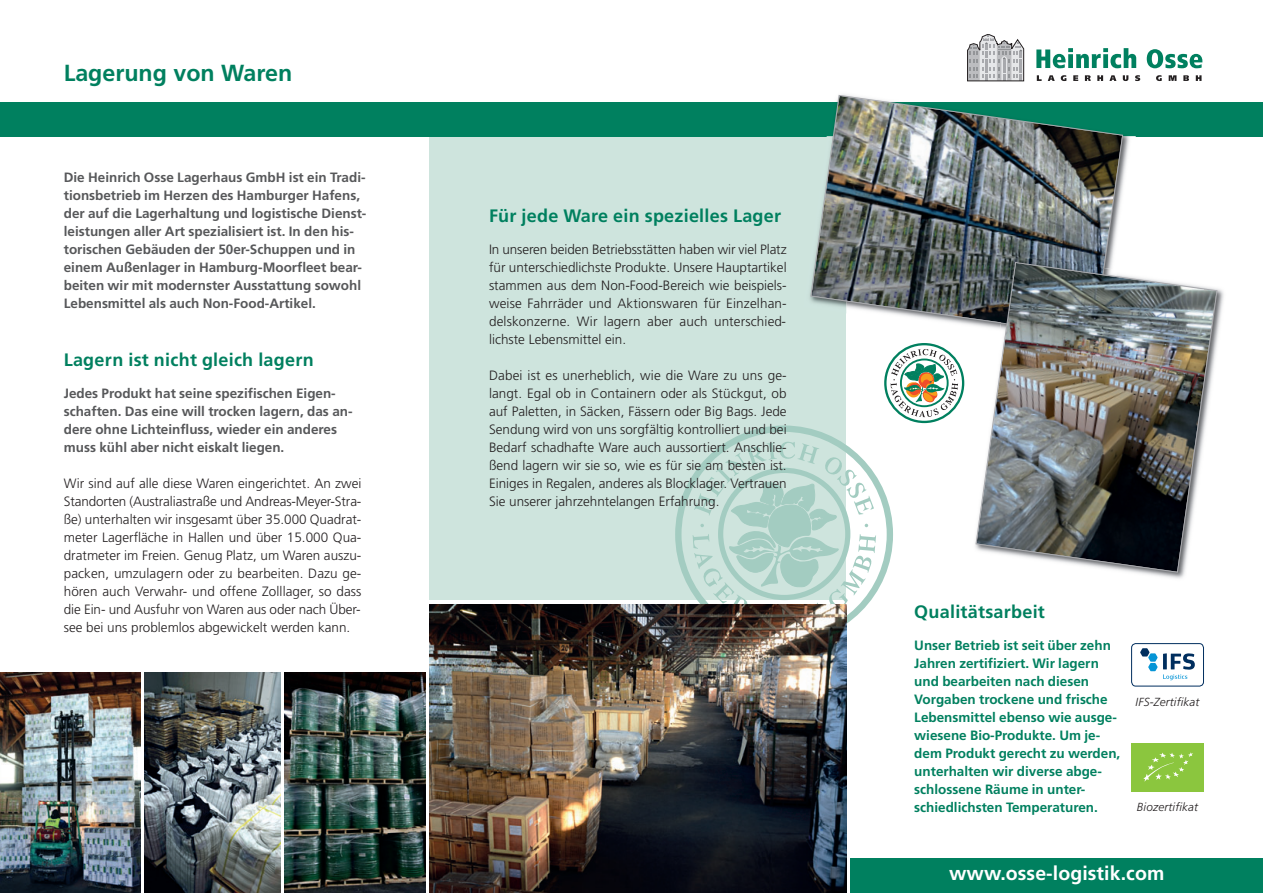
<style>
.page{position:relative;width:1263px;height:893px;background:#fff}
.page>*{position:absolute;margin:0;border:0;box-sizing:border-box;transform-origin:0 0}
.t1{font:700 23.25px "Frutiger";color:#00805f}
.t2{font:700 19.5px "Frutiger";letter-spacing:.005em;color:#fff}
.t3{font:700 18px "Frutiger";letter-spacing:.015em;color:#00805f}
.t4{font:300 13.5px/18px "Frutiger";color:#231f20;text-align:justify}
.t5{font:700 13.5px/18px "Frutiger";color:#57585a}
.t6{font:700 13.5px/18px "Frutiger";color:#00805f}
.t7{font:italic 300 11.7px "Frutiger";letter-spacing:.015em;color:#231f20}
</style>
<div class="page">
<div style="left:429px;top:136px;width:417px;height:464px;background:#cee4dd"></div>
<div style="left:850px;top:859px;width:413px;height:34px;background:#00805f"></div>
<div style="left:0;top:102px;width:1263px;height:34px;background:#00805f"></div>
<svg style="left:967px;top:34px;width:57px;height:47px;background:#c0c1c3"></svg>
<svg style="left:1036px;top:48px;width:100px;height:20px"></svg>
<svg style="left:1147px;top:49px;width:55px;height:19px"></svg>
<svg style="left:1037px;top:75px;width:5px;height:6px"></svg>
<svg style="left:1048px;top:75px;width:7px;height:6px"></svg>
<svg style="left:1061px;top:75px;width:5px;height:6px"></svg>
<svg style="left:1073px;top:75px;width:5px;height:6px"></svg>
<svg style="left:1085px;top:75px;width:6px;height:6px"></svg>
<svg style="left:1097px;top:75px;width:6px;height:6px"></svg>
<svg style="left:1109px;top:75px;width:7px;height:6px"></svg>
<svg style="left:1123px;top:75px;width:5px;height:6px"></svg>
<svg style="left:1135px;top:75px;width:5px;height:6px"></svg>
<svg style="left:1156px;top:75px;width:6px;height:6px"></svg>
<svg style="left:1169px;top:75px;width:7px;height:6px"></svg>
<svg style="left:1183px;top:75px;width:6px;height:6px"></svg>
<svg style="left:1196px;top:75px;width:5px;height:6px"></svg>
<img style="left:810px;top:95px;width:313px;height:230px">
<img style="left:968px;top:270px;width:256px;height:309px">
<img style="left:1001px;top:255px;width:102px;height:7px">
<img style="left:975px;top:262px;width:243px;height:311px">
<div style="left:1131px;top:743px;width:73px;height:50px;background:#8bc63e"></div>
<svg style="left:1143px;top:752px;width:50px;height:30px"></svg>
<div style="left:1131px;top:643px;width:75px;height:48px;background:linear-gradient(to right,#fff,#fff)"></div>
<div style="left:1131px;top:644px;width:72px;height:42px;background:#fff;border-radius:4px"></div>
<div style="left:1131px;top:643px;width:73px;height:43px;border:1px solid #002e5e;border-radius:4px"></div>
<svg style="left:1140px;top:648px;width:55px;height:32px"></svg>
<img style="left:145px;top:673px;width:136px;height:220px">
<img style="left:0;top:673px;width:140px;height:220px">
<div style="left:675px;top:425px;width:218px;height:218px;border:6px solid #a3ccc1;border-radius:50%"></div>
<svg style="left:693px;top:441px;width:183px;height:186px"></svg>
<img style="left:285px;top:673px;width:140px;height:220px">
<img style="left:429px;top:604px;width:417px;height:289px">
<svg style="left:885px;top:344px;width:78px;height:78px"></svg>
<div style="left:884px;top:343px;width:80px;height:80px;border:2px solid #00805f;border-radius:50%"></div>
<svg style="left:891px;top:349px;width:67px;height:68px"></svg>
<h1 class="t1" style="left:64px;top:64px;width:230px">Lagerung von Waren</h1>
<p class="t5" style="left:64px;top:170px;width:304px">Die Heinrich Osse Lagerhaus GmbH ist ein Tradi&shy;tionsbetrieb im Herzen des Hamburger Hafens, der auf die Lagerhaltung und logistische Dienst&shy;leistungen aller Art spezialisiert ist. In den his&shy;torischen Gebäuden der 50er-Schuppen und in einem Außenlager in Hamburg-Moorfleet bear&shy;beiten wir mit modernster Ausstattung sowohl Lebensmittel als auch Non-Food-Artikel.</p>
<h3 class="t3" style="left:64px;top:352px;width:252px">Lagern ist nicht gleich lagern</h3>
<p class="t5" style="left:64px;top:386px;width:290px">Jedes Produkt hat seine spezifischen Eigen&shy;schaften. Das eine will trocken lagern, das an&shy;dere ohne Lichteinfluss, wieder ein anderes muss kühl aber nicht eiskalt liegen.</p>
<p class="t4" style="left:64px;top:476px;width:299px">Wir sind auf alle diese Waren eingerichtet. An zwei Standorten (Australiastraße und Andreas-Meyer-Stra&shy;ße) unterhalten wir insgesamt über 35.000 Quadrat&shy;meter Lagerfläche in Hallen und über 15.000 Qua&shy;dratmeter im Freien. Genug Platz, um Waren auszu&shy;packen, umzulagern oder zu bearbeiten. Dazu ge&shy;hören auch Verwahr- und offene Zolllager, so dass die Ein- und Ausfuhr von Waren aus oder nach Über&shy;see bei uns problemlos abgewickelt werden kann.</p>
<h3 class="t3" style="left:489px;top:208px;width:294px">Für jede Ware ein spezielles Lager</h3>
<p class="t4" style="left:489px;top:242px;width:299px">In unseren beiden Betriebsstätten haben wir viel Platz für unterschiedlichste Produkte. Unsere Hauptartikel stammen aus dem Non-Food-Bereich wie beispiels&shy;weise Fahrräder und Aktionswaren für Einzelhan&shy;delskonzerne. Wir lagern aber auch unterschied&shy;lichste Lebensmittel ein.</p>
<p class="t4" style="left:489px;top:368px;width:299px">Dabei ist es unerheblich, wie die Ware zu uns ge&shy;langt. Egal ob in Containern oder als Stückgut, ob auf Paletten, in Säcken, Fässern oder Big Bags. Jede Sendung wird von uns sorgfältig kontrolliert und bei Bedarf schadhafte Ware auch aussortiert. Anschlie&shy;ßend lagern wir sie so, wie es für sie am besten ist.<br>Einiges in Regalen, anderes als Blocklager. Vertrauen Sie unserer jahrzehntelangen Erfahrung.</p>
<h3 class="t3" style="left:914px;top:604px;width:132px">Qualitätsarbeit</h3>
<p class="t6" style="left:914px;top:638px;width:208px">Unser Betrieb ist seit über zehn<br>Jahren zertifiziert. Wir lagern und bearbeiten nach diesen<br>Vorgaben trockene und frische<br>Lebensmittel ebenso wie ausge&shy;wiesene Bio-Produkte. Um je&shy;dem Produkt gerecht zu werden, unterhalten wir diverse abge&shy;schlossene Räume in unter&shy;schiedlichsten Temperaturen.</p>
<p class="t7" style="left:1135px;top:697px;width:65px">IFS-Zertifikat</p>
<p class="t7" style="left:1137px;top:802px;width:63px">Biozertifikat</p>
<h2 class="t2" style="left:949px;top:865px;width:217px">www.osse-logistik.com</h2>
</div>
